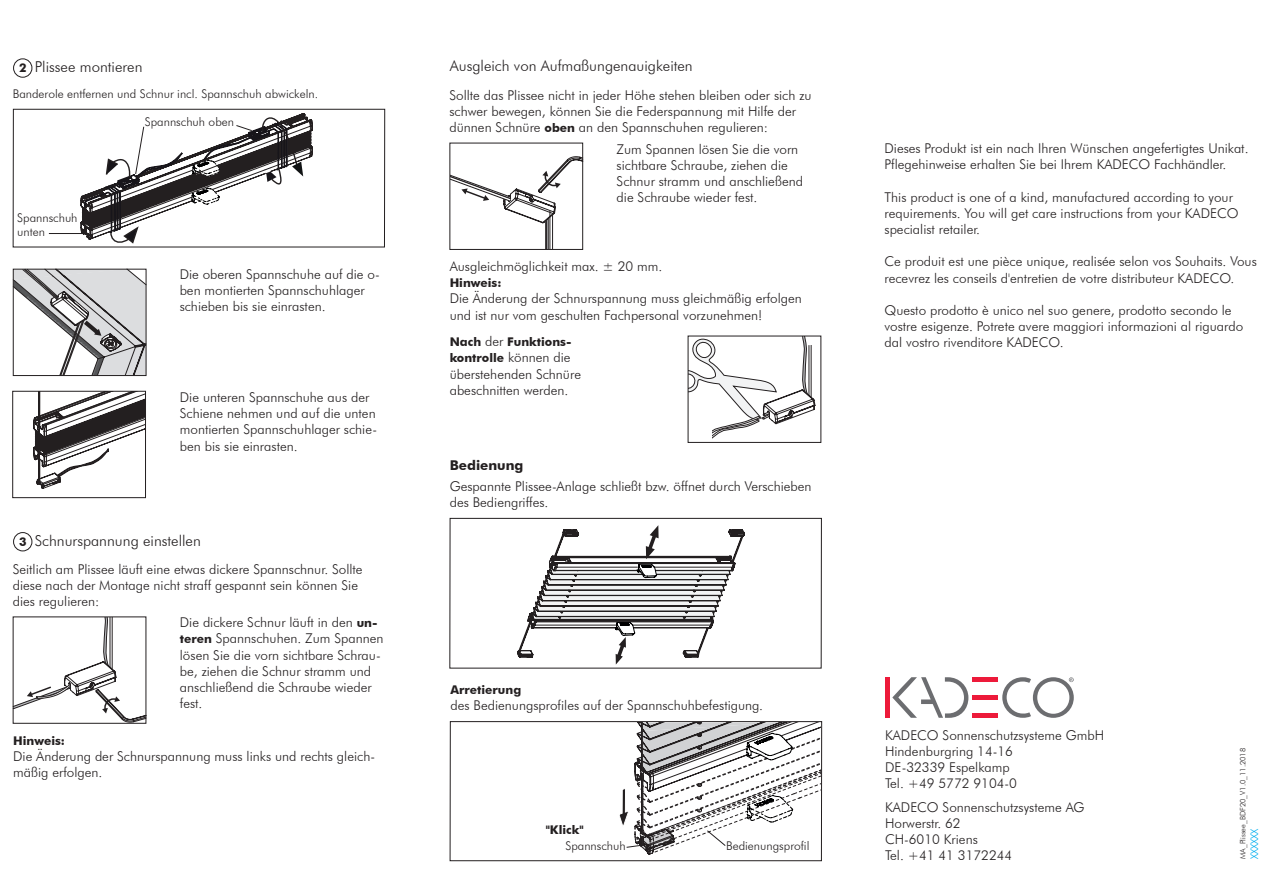
<style>
.page{position:relative;width:1263px;height:893px;background:#fff}
.page>*{position:absolute;margin:0;border:0;box-sizing:border-box;transform-origin:0 0}
.t1{font:300 15px "Futura BT";color:#231f20}
.t2{font:300 13.5px/16.2px "Futura BT";color:#231f20}
.t3{font:700 13.5px "Futura BT";color:#231f20}
.t4{font:300 12px/14.4px "Futura BT";color:#231f20}
.t5{font:700 12px/16.2px "Futura BT";color:#231f20}
.t6{font:300 10.5px "Futura BT";color:#00aeef}
.t7{font:300 7.5px "Futura BT";color:#231f20}
.s1{font-weight:700;font-size:12px}
.s2{font-weight:300;font-size:13.5px}
</style>
<div class="page">
<div style="left:13px;top:109px;width:372px;height:138px;border:1px solid #231f20"></div>
<svg style="left:13px;top:58px;width:20px;height:20px"></svg>
<div style="left:885px;top:677px;width:5px;height:41px;background:#ed1a3a"></div>
<svg style="left:892px;top:677px;width:76px;height:41px"></svg>
<div style="left:972px;top:677px;width:26px;height:5px;background:#ed1a3a"></div>
<div style="left:972px;top:695px;width:26px;height:5px;background:#ed1a3a"></div>
<div style="left:972px;top:713px;width:26px;height:5px;background:#ed1a3a"></div>
<svg style="left:1002px;top:677px;width:72px;height:41px"></svg>
<hr style="left:49px;top:233px;width:34px;height:1px;background:#231f20">
<svg style="left:81px;top:109px;width:231px;height:138px"></svg>
<svg style="left:687px;top:335px;width:135px;height:108px"></svg>
<div style="left:449px;top:518px;width:373px;height:150px;border:1px solid #231f20"></div>
<svg style="left:517px;top:525px;width:228px;height:139px"></svg>
<div style="left:450px;top:721px;width:372px;height:140px;border:1px solid #231f20"></div>
<svg style="left:618px;top:722px;width:202px;height:133px"></svg>
<div style="left:12px;top:391px;width:134px;height:107px;border:1px solid #231f20"></div>
<svg style="left:33px;top:391px;width:112px;height:98px"></svg>
<svg style="left:12px;top:268px;width:135px;height:109px"></svg>
<div style="left:13px;top:269px;width:133px;height:107px;border:1px solid #231f20"></div>
<svg style="left:12px;top:616px;width:135px;height:108px"></svg>
<hr style="left:110px;top:617px;width:1px;height:50px;background:#231f20">
<svg style="left:451px;top:156px;width:130px;height:92px"></svg>
<div style="left:449px;top:143px;width:134px;height:107px;border:1px solid #231f20"></div>
<svg style="left:13px;top:532px;width:20px;height:20px"></svg>
<p class="t5" style="left:19px;top:60px;width:9px">2</p>
<p class="t1" style="left:35px;top:58px;width:109px">Plissee montieren</p>
<p class="t4" style="left:13px;top:87px;width:307px">Banderole entfernen und Schnur incl. Spannschuh abwickeln.</p>
<p class="t4" style="left:17px;top:210px;width:62px">Spannschuh unten</p>
<p class="t4" style="left:145px;top:115px;width:91px">Spannschuh oben</p>
<p class="t2" style="left:180px;top:266px;width:202px">Die oberen Spannschuhe auf die o&shy;ben montierten Spannschuhlager schieben bis sie einrasten.</p>
<p class="t2" style="left:180px;top:389px;width:199px">Die unteren Spannschuhe aus der<br>Schiene nehmen und auf die unten montierten Spannschuhlager schie&shy;ben bis sie einrasten.</p>
<p class="t1" style="left:35px;top:531px;width:168px">Schnurspannung einstellen</p>
<p class="t5" style="left:19px;top:533px;width:9px">3</p>
<p class="t2" style="left:13px;top:561px;width:351px">Seitlich am Plissee läuft eine etwas dickere Spannschnur. Sollte diese nach der Montage nicht straff gespannt sein können Sie dies regulieren:</p>
<p class="t2" style="left:180px;top:614px;width:205px">Die dickere Schnur läuft in den <span class="s1">un&shy;teren</span> Spannschuhen. Zum Spannen lösen Sie die vorn sichtbare Schrau&shy;be, ziehen die Schnur stramm und anschließend die Schraube wieder fest.</p>
<p class="t5" style="left:13px;top:732px;width:53px">Hinweis:</p>
<p class="t2" style="left:13px;top:748px;width:363px">Die Änderung der Schnurspannung muss links und rechts gleich&shy;mäßig erfolgen.</p>
<p class="t1" style="left:450px;top:57px;width:244px">Ausgleich von Aufmaßungenauigkeiten</p>
<p class="t2" style="left:449px;top:87px;width:364px">Sollte das Plissee nicht in jeder Höhe stehen bleiben oder sich zu schwer bewegen, können Sie die Federspannung mit Hilfe der dünnen Schnüre <span class="s1">oben</span> an den Spannschuhen regulieren:</p>
<p class="t2" style="left:617px;top:141px;width:188px">Zum Spannen lösen Sie die vorn sichtbare Schraube, ziehen die<br>Schnur stramm und anschließend die Schraube wieder fest.</p>
<p class="t2" style="left:450px;top:258px;width:214px">Ausgleichmöglichkeit max. ± 20 mm.</p>
<p class="t5" style="left:450px;top:275px;width:53px">Hinweis:</p>
<p class="t2" style="left:450px;top:290px;width:354px">Die Änderung der Schnurspannung muss gleichmäßig erfolgen und ist nur vom geschulten Fachpersonal vorzunehmen!</p>
<p class="t5" style="left:450px;top:334px;width:123px">Nach <span class="s2">der</span> Funktions&shy;kontrolle <span class="s2">können die</span></p>
<p class="t2" style="left:450px;top:366px;width:133px">überstehenden Schnüre abeschnitten werden.</p>
<p class="t3" style="left:450px;top:457px;width:75px">Bedienung</p>
<p class="t2" style="left:450px;top:478px;width:363px">Gespannte Plissee-Anlage schließt bzw. öffnet durch Verschieben des Bediengriffes.</p>
<p class="t5" style="left:450px;top:682px;width:72px">Arretierung</p>
<p class="t2" style="left:450px;top:697px;width:314px">des Bedienungsprofiles auf der Spannschuhbefestigung.</p>
<p class="t5" style="left:546px;top:822px;width:39px">"Klick"</p>
<p class="t4" style="left:565px;top:838px;width:62px">Spannschuh</p>
<p class="t4" style="left:726px;top:838px;width:85px">Bedienungsprofil</p>
<p class="t2" style="left:884px;top:140px;width:365px">Dieses Produkt ist ein nach Ihren Wünschen angefertigtes Unikat.<br>Pflegehinweise erhalten Sie bei Ihrem KADECO Fachhändler.</p>
<p class="t2" style="left:884px;top:189px;width:355px">This product is one of a kind, manufactured according to your requirements. You will get care instructions from your KADECO specialist retailer.</p>
<p class="t2" style="left:884px;top:253px;width:374px">Ce produit est une pièce unique, realisée selon vos Souhaits. Vous recevrez les conseils d'entretien de votre distributeur KADECO.</p>
<p class="t2" style="left:884px;top:302px;width:360px">Questo prodotto è unico nel suo genere, prodotto secondo le vostre esigenze. Potrete avere maggiori informazioni al riguardo dal vostro rivenditore KADECO.</p>
<p class="t2" style="left:885px;top:727px;width:220px">KADECO Sonnenschutzsysteme GmbH<br>Hindenburgring 14-16<br>DE-32339 Espelkamp<br>Tel. +49 5772 9104-0</p>
<p class="t2" style="left:885px;top:799px;width:201px">KADECO Sonnenschutzsysteme AG<br>Horwerstr. 62<br>CH-6010 Kriens<br>Tel. +41 41 3172244</p>
<p class="t7" style="left:1238px;top:859px;width:112px;rotate:-90deg">MA_Plissee_BDF20_V1.0_11.2018</p>
<p class="t6" style="left:1248px;top:859px;width:32px;rotate:-90deg">XXXXXX</p>
</div>
